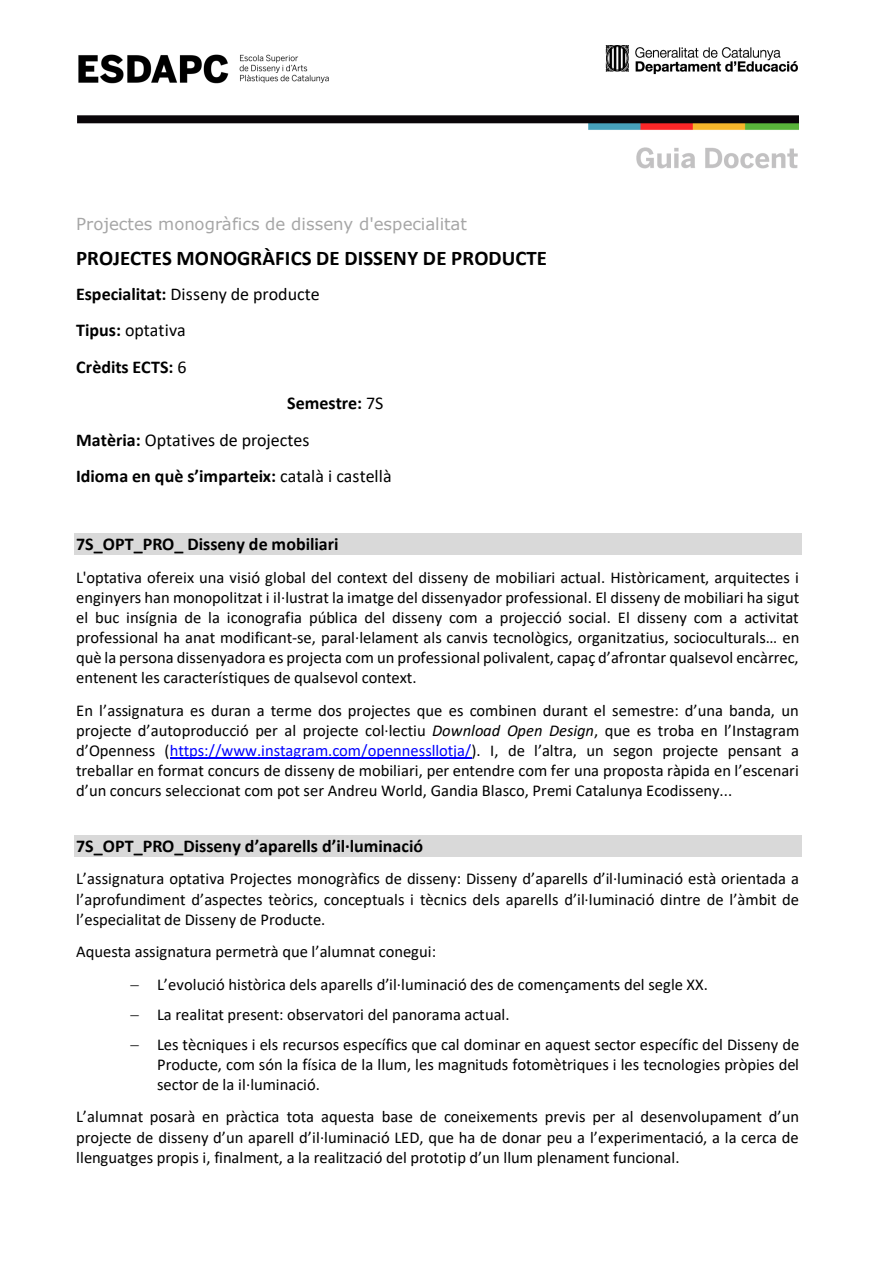
<style>
.page{position:relative;width:893px;height:1263px;background:#fff}
.page>*{position:absolute;margin:0;border:0;box-sizing:border-box;transform-origin:0 0}
.t1{font:700 20.85px "Calibri";letter-spacing:.005em;color:#000}
.t2{font:700 18px "Calibri";color:#000}
.t3{font:18px "Calibri";color:#000}
.t4{font:16.5px/20.1px "Calibri";color:#000;text-align:justify}
.t5{font:16.5px "Verdana";color:#a6a6a6}
.s1{font-weight:700}
.s2{font-weight:400}
.s3{font-style:italic}
.s4{color:#00f}
</style>
<div class="page">
<img style="left:77px;top:46px;width:721px;height:123px">
<div style="left:74px;top:533px;width:727px;height:22px;background:#d9d9d9"></div>
<hr style="left:170px;top:758px;width:301px;height:1px;background:#00f">
<div style="left:74px;top:835px;width:727px;height:22px;background:#d9d9d9"></div>
<div style="left:17px;top:14px;width:394px;height:93px;background:#fff"></div>
<img style="left:78px;top:54px;width:251px;height:30px">
<p class="t5" style="left:76px;top:212px;width:393px">Projectes monogràfics de disseny d'especialitat</p>
<p class="t1" style="left:76px;top:243px;width:473px">PROJECTES MONOGRÀFICS DE DISSENY DE PRODUCTE</p>
<p class="t3" style="left:76px;top:282px;width:245px"><span class="s1">Especialitat:</span> Disseny de producte</p>
<p class="t3" style="left:76px;top:318px;width:111px"><span class="s1">Tipus:</span> optativa</p>
<p class="t2" style="left:76px;top:354px;width:112px">Crèdits ECTS: <span class="s2">6</span></p>
<p class="t2" style="left:287px;top:390px;width:98px">Semestre: <span class="s2">7S</span></p>
<p class="t3" style="left:76px;top:427px;width:235px"><span class="s1">Matèria:</span> Optatives de projectes</p>
<p class="t2" style="left:76px;top:463px;width:317px">Idioma en què s’imparteix: <span class="s2">català i castellà</span></p>
<p class="t2" style="left:76px;top:532px;width:264px">7S_OPT_PRO_ Disseny de mobiliari</p>
<p class="t4" style="left:76px;top:567px;width:725px">L'optativa ofereix una visió global del context del disseny de mobiliari actual. Històricament, arquitectes i enginyers han monopolitzat i il·lustrat la imatge del dissenyador professional. El disseny de mobiliari ha sigut el buc insígnia de la iconografia pública del disseny com a projecció social. El disseny com a activitat professional ha anat modificant-se, paral·lelament als canvis tecnològics, organitzatius, socioculturals… en què la persona dissenyadora es projecta com un professional polivalent, capaç d’afrontar qualsevol encàrrec, entenent les característiques de qualsevol context.</p>
<p class="t4" style="left:76px;top:700px;width:725px">En l’assignatura es duran a terme dos projectes que es combinen durant el semestre: d’una banda, un projecte d’autoproducció per al projecte col·lectiu <span class="s3">Download Open Design</span>, que es troba en l’Instagram d’Openness (<span class="s4">https://www.instagram.com/opennessllotja/</span>). I, de l’altra, un segon projecte pensant a treballar en format concurs de disseny de mobiliari, per entendre com fer una proposta ràpida en l’escenari d’un concurs seleccionat com pot ser Andreu World, Gandia Blasco, Premi Catalunya Ecodisseny...</p>
<p class="t2" style="left:76px;top:833px;width:349px">7S_OPT_PRO_Disseny d’aparells d’il·luminació</p>
<p class="t4" style="left:76px;top:868px;width:725px">L’assignatura optativa Projectes monogràfics de disseny: Disseny d’aparells d’il·luminació està orientada a l’aprofundiment d’aspectes teòrics, conceptuals i tècnics dels aparells d’il·luminació dintre de l’àmbit de l’especialitat de Disseny de Producte.</p>
<p class="t4" style="left:157px;top:934px;width:552px;line-height:32.7px;text-indent:-81px">Aquesta assignatura permetrà que l’alumnat conegui:<br>L’evolució històrica dels aparells d’il·luminació des de començaments del segle XX.</p>
<p class="t4" style="left:157px;top:999px;width:644px;line-height:29.8px">La realitat present: observatori del panorama actual.<br>Les tècniques i els recursos específics que cal dominar en aquest sector específic del Disseny de</p>
<p class="t4" style="left:157px;top:1054px;width:643px">Producte, com són la física de la llum, les magnituds fotomètriques i les tecnologies pròpies del sector de la il·luminació.</p>
<p class="t4" style="left:76px;top:1106px;width:724px">L’alumnat posarà en pràctica tota aquesta base de coneixements previs per al desenvolupament d’un projecte de disseny d’un aparell d’il·luminació LED, que ha de donar peu a l’experimentació, a la cerca de llenguatges propis i, finalment, a la realització del prototip d’un llum plenament funcional.</p>
</div>
